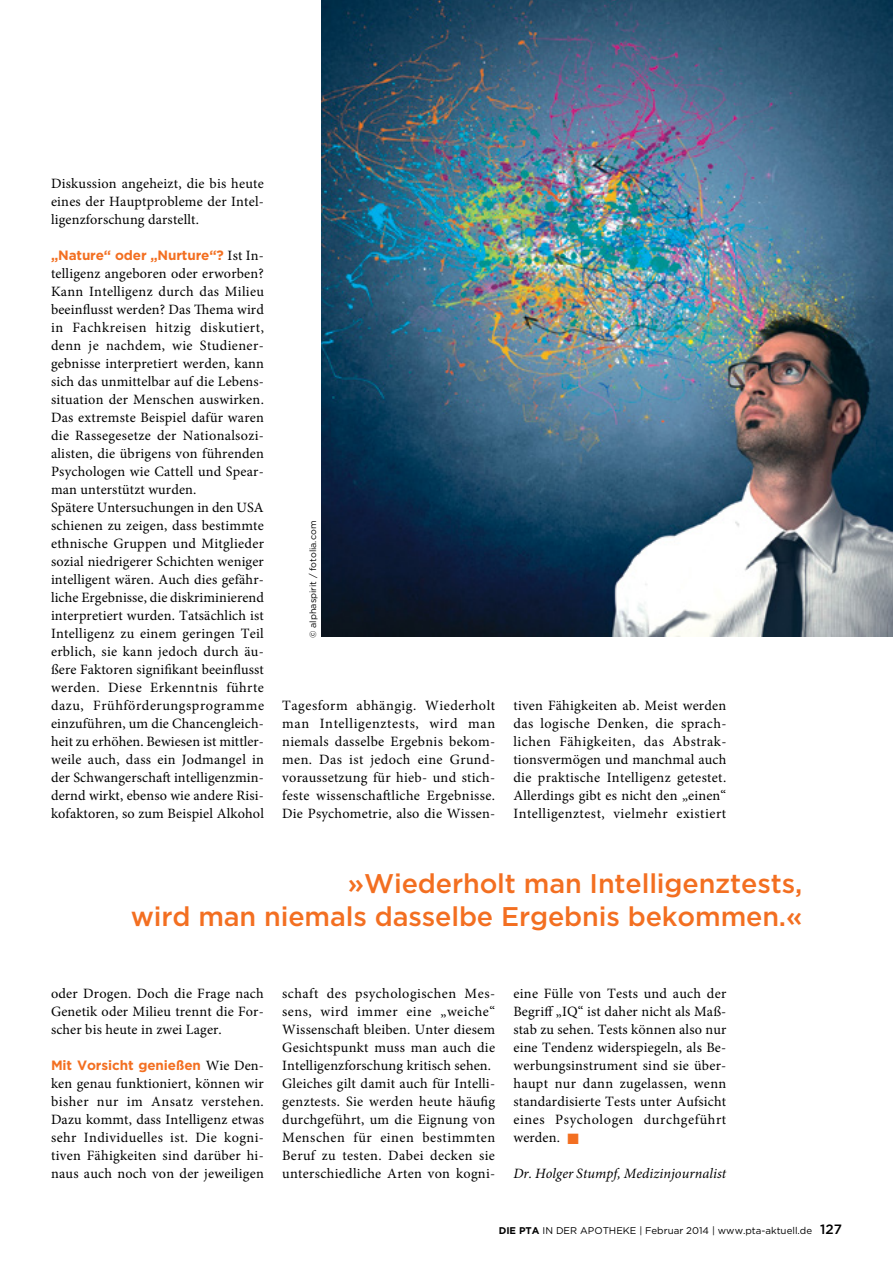
<style>
.page{position:relative;width:893px;height:1263px;background:#fff}
.page>*{position:absolute;margin:0;border:0;box-sizing:border-box;transform-origin:0 0}
.t1{font:500 27px/32.4px "Gotham";letter-spacing:-.005em;color:#f36f21;text-align:right}
.t2{font:14.25px/18px "Minion Pro";letter-spacing:.015em;color:#000;text-align:justify}
.t3{font:italic 14.25px "Minion Pro";letter-spacing:.005em;color:#000}
.t4{font:700 13.5px "Gotham";letter-spacing:-.01em;color:#f36f21}
.t5{font:9.75px "Gotham";color:#000}
.t6{font:9px "Gotham";color:#000}
.s1{font-family:"Minion Pro";font-weight:400;font-size:14.25px;color:#000}
.s2{color:#f36f21}
.s3{font-weight:700}
.s4{font-weight:500;font-size:13.5px}
</style>
<div class="page">
<img style="left:322px;top:0;width:571px;height:636px">
<p class="t2" style="left:51px;top:175px;width:214px">Diskussion angeheizt, die bis heute eines der Hauptprobleme der Intel&shy;ligenzforschung darstellt.</p>
<p class="t4" style="left:51px;top:246px;width:214px">„Nature“ oder „Nurture“? <span class="s1">Ist In-</span></p>
<p class="t2" style="left:51px;top:265px;width:215px;text-align:left">telligenz angeboren oder erworben?<br>Kann Intelligenz durch das Milieu beeinflusst werden? Das Thema wird in Fachkreisen hitzig diskutiert, denn je nachdem, wie Studiener&shy;gebnisse interpretiert werden, kann sich das unmittelbar auf die Lebens&shy;situation der Menschen auswirken.<br>Das extremste Beispiel dafür waren die Rassegesetze der Nationalsozi&shy;alisten, die übrigens von führenden Psychologen wie Cattell und Spear&shy;man unterstützt wurden.<br>Spätere Untersuchungen in den USA schienen zu zeigen, dass bestimmte ethnische Gruppen und Mitglieder sozial niedrigerer Schichten weniger intelligent wären. Auch dies gefähr&shy;liche Ergebnisse, die diskriminierend interpretiert wurden. Tatsächlich ist Intelligenz zu einem geringen Teil erblich, sie kann jedoch durch äu&shy;ßere Faktoren signifikant beeinflusst werden. Diese Erkenntnis führte dazu, Frühförderungsprogramme einzuführen, um die Chancengleich&shy;heit zu erhöhen. Bewiesen ist mittler&shy;weile auch, dass ein Jodmangel in der Schwangerschaft intelligenzmin&shy;dernd wirkt, ebenso wie andere Risi&shy;kofaktoren, so zum Beispiel Alkohol</p>
<p class="t6" style="left:307px;top:638px;width:119px;rotate:-90deg">© alphaspirit / fotolia.com</p>
<p class="t2" style="left:282px;top:697px;width:215px">Tagesform abhängig. Wiederholt man Intelligenztests, wird man niemals dasselbe Ergebnis bekom&shy;men. Das ist jedoch eine Grund&shy;voraussetzung für hieb- und stich&shy;feste wissenschaftliche Ergebnisse.<br>Die Psychometrie, also die Wissen-</p>
<p class="t2" style="left:513px;top:697px;width:214px">tiven Fähigkeiten ab. Meist werden das logische Denken, die sprach&shy;lichen Fähigkeiten, das Abstrak&shy;tionsvermögen und manchmal auch die praktische Intelligenz getestet.<br>Allerdings gibt es nicht den „einen“ Intelligenztest, vielmehr existiert</p>
<h1 class="t1" style="left:131px;top:867px;width:673px">»Wiederholt man Intelligenztests,<br>wird man niemals dasselbe Ergebnis bekommen.«</h1>
<p class="t2" style="left:51px;top:985px;width:214px">oder Drogen. Doch die Frage nach Genetik oder Milieu trennt die For&shy;scher bis heute in zwei Lager.</p>
<p class="t4" style="left:51px;top:1056px;width:214px">Mit Vorsicht genießen <span class="s1">Wie Den-</span></p>
<p class="t2" style="left:51px;top:1075px;width:214px">ken genau funktioniert, können wir bisher nur im Ansatz verstehen.<br>Dazu kommt, dass Intelligenz etwas sehr Individuelles ist. Die kogni&shy;tiven Fähigkeiten sind darüber hi&shy;naus auch noch von der jeweiligen</p>
<p class="t2" style="left:282px;top:985px;width:215px;text-align:left">schaft des psychologischen Mes&shy;sens, wird immer eine „weiche“ Wissenschaft bleiben. Unter diesem Gesichtspunkt muss man auch die Intelligenzforschung kritisch sehen.<br>Gleiches gilt damit auch für Intelli&shy;genztests. Sie werden heute häufig durchgeführt, um die Eignung von Menschen für einen bestimmten Beruf zu testen. Dabei decken sie unterschiedliche Arten von kogni-</p>
<p class="t2" style="left:513px;top:985px;width:214px">eine Fülle von Tests und auch der Begriff „IQ“ ist daher nicht als Maß&shy;stab zu sehen. Tests können also nur eine Tendenz widerspiegeln, als Be&shy;werbungsinstrument sind sie über&shy;haupt nur dann zugelassen, wenn standardisierte Tests unter Aufsicht eines Psychologen durchgeführt werden. <span class="s2">■</span></p>
<p class="t3" style="left:513px;top:1164px;width:214px">Dr. Holger Stumpf, Medizinjournalist</p>
<p class="t5" style="left:499px;top:1224px;width:345px"><span class="s3">DIE PTA</span> IN DER APOTHEKE | Februar 2014 | www.pta-aktuell.de <span class="s4">127</span></p>
</div>
